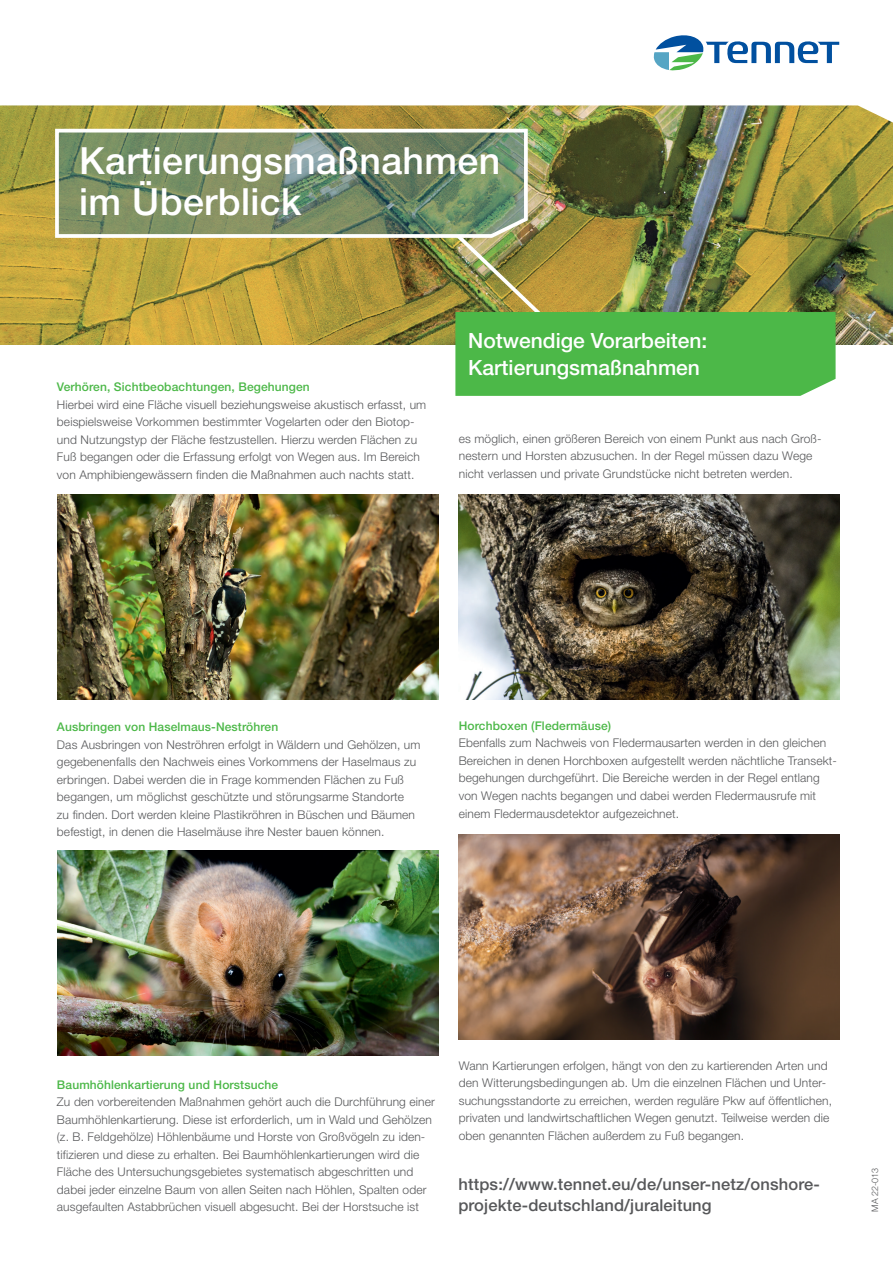
<style>
.page{position:relative;width:893px;height:1263px;background:#fff}
.page>*{position:absolute;margin:0;border:0;box-sizing:border-box;transform-origin:0 0}
.t1{font:500 37.5px/40.5px "Helvetica Neue LT Pro";letter-spacing:.01em;color:#fff}
.t2{font:500 21px/27px "Helvetica Neue LT Pro";color:#fff}
.t3{font:500 16.5px/21px "Helvetica Neue LT Pro";letter-spacing:.01em;color:#57585a}
.t4{font:300 12px/17.5px "Helvetica Neue LT Pro";letter-spacing:.01em;color:#57585a}
.t5{font:500 12px "Helvetica Neue LT Pro";letter-spacing:.01em;color:#4cb848}
.t6{font:300 9px "Helvetica Neue LT Pro";color:#57585a}
</style>
<div class="page">
<img style="left:0;top:129px;width:893px;height:215px">
<svg style="left:53px;top:129px;width:478px;height:111px"></svg>
<img style="left:453px;top:230px;width:383px;height:166px">
<img style="left:459px;top:495px;width:380px;height:204px">
<img style="left:58px;top:851px;width:380px;height:204px">
<img style="left:58px;top:495px;width:380px;height:204px">
<img style="left:459px;top:835px;width:380px;height:204px">
<svg style="left:0;top:41px;width:893px;height:88px"></svg>
<svg style="left:652px;top:35px;width:187px;height:37px"></svg>
<h1 class="t1" style="left:79px;top:140px;width:423px">Kartierungsmaßnahmen im Überblick</h1>
<p class="t5" style="left:57px;top:380px;width:254px">Verhören, Sichtbeobachtungen, Begehungen</p>
<p class="t4" style="left:57px;top:395px;width:371px">Hierbei wird eine Fläche visuell beziehungsweise akustisch erfasst, um beispielsweise Vorkommen bestimmter Vogelarten oder den Biotop&shy;und Nutzungstyp der Fläche festzustellen. Hierzu werden Flächen zu Fuß begangen oder die Erfassung erfolgt von Wegen aus. Im Bereich von Amphibiengewässern finden die Maßnahmen auch nachts statt.</p>
<h2 class="t2" style="left:468px;top:327px;width:241px">Notwendige Vorarbeiten:<br>Kartierungsmaßnahmen</h2>
<p class="t4" style="left:459px;top:429px;width:364px">es möglich, einen größeren Bereich von einem Punkt aus nach Groß&shy;nestern und Horsten abzusuchen. In der Regel müssen dazu Wege nicht verlassen und private Grundstücke nicht betreten werden.</p>
<p class="t5" style="left:57px;top:720px;width:223px">Ausbringen von Haselmaus-Neströhren</p>
<p class="t4" style="left:57px;top:735px;width:365px">Das Ausbringen von Neströhren erfolgt in Wäldern und Gehölzen, um gegebenenfalls den Nachweis eines Vorkommens der Haselmaus zu erbringen. Dabei werden die in Frage kommenden Flächen zu Fuß begangen, um möglichst geschützte und störungsarme Standorte<br>zu finden. Dort werden kleine Plastikröhren in Büschen und Bäumen befestigt, in denen die Haselmäuse ihre Nester bauen können.</p>
<p class="t5" style="left:459px;top:718px;width:154px">Horchboxen (Fledermäuse)</p>
<p class="t4" style="left:459px;top:734px;width:380px">Ebenfalls zum Nachweis von Fledermausarten werden in den gleichen Bereichen in denen Horchboxen aufgestellt werden nächtliche Transekt&shy;begehungen durchgeführt. Die Bereiche werden in der Regel entlang von Wegen nachts begangen und dabei werden Fledermausrufe mit einem Fledermausdetektor aufgezeichnet.</p>
<p class="t5" style="left:57px;top:1077px;width:223px">Baumhöhlenkartierung und Horstsuche</p>
<p class="t4" style="left:57px;top:1093px;width:379px">Zu den vorbereitenden Maßnahmen gehört auch die Durchführung einer Baumhöhlenkartierung. Diese ist erforderlich, um in Wald und Gehölzen (z. B. Feldgehölze) Höhlenbäume und Horste von Großvögeln zu iden&shy;tifizieren und diese zu erhalten. Bei Baumhöhlenkartierungen wird die Fläche des Untersuchungsgebietes systematisch abgeschritten und dabei jeder einzelne Baum von allen Seiten nach Höhlen, Spalten oder ausgefaulten Astabbrüchen visuell abgesucht. Bei der Horstsuche ist</p>
<p class="t4" style="left:459px;top:1056px;width:375px">Wann Kartierungen erfolgen, hängt von den zu kartierenden Arten und den Witterungsbedingungen ab. Um die einzelnen Flächen und Unter&shy;suchungsstandorte zu erreichen, werden reguläre Pkw auf öffentlichen, privaten und landwirtschaftlichen Wegen genutzt. Teilweise werden die oben genannten Flächen außerdem zu Fuß begangen.</p>
<h3 class="t3" style="left:458px;top:1173px;width:363px">https://www.tennet.eu/de/unser-netz/onshore&shy;projekte-deutschland/juraleitung</h3>
<p class="t6" style="left:869px;top:1212px;width:46px;rotate:-90deg">MA 22-013</p>
</div>
